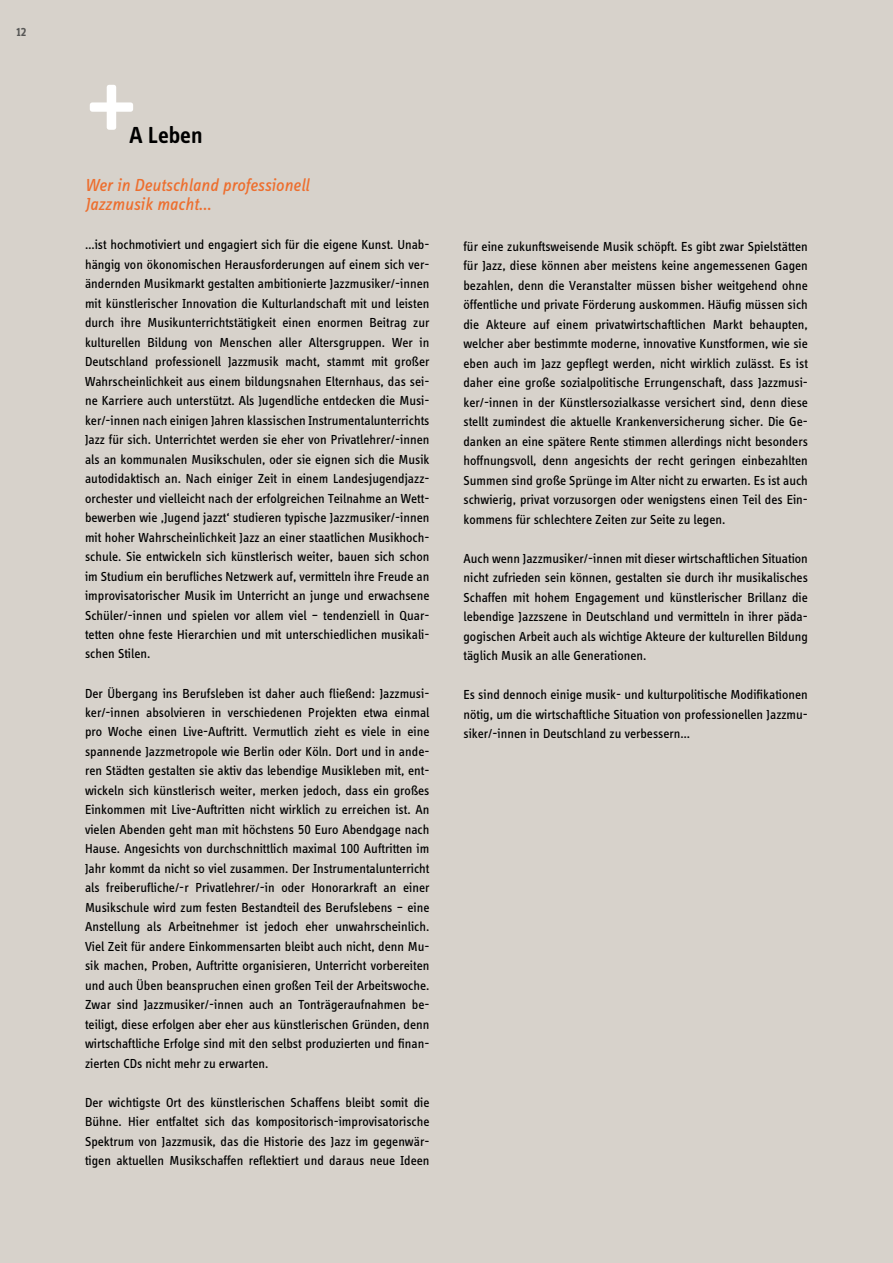
<style>
.page{position:relative;width:893px;height:1263px;background:#d7d2cb}
.page>*{position:absolute;margin:0;border:0;box-sizing:border-box;transform-origin:0 0}
.t1{font:103.2px "Info Disp Semibold Tf";color:#fff}
.t2{font:24px "Info Disp Semibold Tf";color:#000}
.t3{font:italic 18px/19.5px "Info Disp Book Tf";color:#ed6e2e}
.t4{font:13.5px/19.5px "Info Disp Book Tf";color:#000;text-align:justify}
.t5{font:700 12px "Info Disp";color:#575756}
</style>
<div class="page">
<p class="t5" style="left:16px;top:25px;width:11px">12</p>
<h1 class="t1" style="left:85px;top:50px;width:54px">+</h1>
<h2 class="t2" style="left:130px;top:121px;width:75px">A Leben</h2>
<h3 class="t3" style="left:85px;top:175px;width:226px">Wer in Deutschland professionell<br>Jazzmusik macht…</h3>
<p class="t4" style="left:85px;top:235px;width:346px">…ist hochmotiviert und engagiert sich für die eigene Kunst. Unab&shy;hängig von ökonomischen Herausforderungen auf einem sich ver&shy;ändernden Musikmarkt gestalten ambitionierte Jazzmusiker/-innen mit künstlerischer Innovation die Kulturlandschaft mit und leisten durch ihre Musikunterrichtstätigkeit einen enormen Beitrag zur kulturellen Bildung von Menschen aller Altersgruppen. Wer in Deutschland professionell Jazzmusik macht, stammt mit großer Wahrscheinlichkeit aus einem bildungsnahen Elternhaus, das sei&shy;ne Karriere auch unterstützt. Als Jugendliche entdecken die Musi&shy;ker/-innen nach einigen Jahren klassischen Instrumentalunterrichts Jazz für sich. Unterrichtet werden sie eher von Privatlehrer/-innen als an kommunalen Musikschulen, oder sie eignen sich die Musik autodidaktisch an. Nach einiger Zeit in einem Landesjugendjazz&shy;orchester und vielleicht nach der erfolgreichen Teilnahme an Wett&shy;bewerben wie ‚Jugend jazzt‘ studieren typische Jazzmusiker/-innen mit hoher Wahrscheinlichkeit Jazz an einer staatlichen Musikhoch&shy;schule. Sie entwickeln sich künstlerisch weiter, bauen sich schon im Studium ein berufliches Netzwerk auf, vermitteln ihre Freude an improvisatorischer Musik im Unterricht an junge und erwachsene Schüler/-innen und spielen vor allem viel – tendenziell in Quar&shy;tetten ohne feste Hierarchien und mit unterschiedlichen musikali&shy;schen Stilen.</p>
<p class="t4" style="left:85px;top:683px;width:346px">Der Übergang ins Berufsleben ist daher auch fließend: Jazzmusi&shy;ker/-innen absolvieren in verschiedenen Projekten etwa einmal pro Woche einen Live-Auftritt. Vermutlich zieht es viele in eine spannende Jazzmetropole wie Berlin oder Köln. Dort und in ande&shy;ren Städten gestalten sie aktiv das lebendige Musikleben mit, ent&shy;wickeln sich künstlerisch weiter, merken jedoch, dass ein großes Einkommen mit Live-Auftritten nicht wirklich zu erreichen ist. An vielen Abenden geht man mit höchstens 50 Euro Abendgage nach Hause. Angesichts von durchschnittlich maximal 100 Auftritten im Jahr kommt da nicht so viel zusammen. Der Instrumentalunterricht als freiberufliche/-r Privatlehrer/-in oder Honorarkraft an einer Musikschule wird zum festen Bestandteil des Berufslebens – eine Anstellung als Arbeitnehmer ist jedoch eher unwahrscheinlich.<br>Viel Zeit für andere Einkommensarten bleibt auch nicht, denn Mu&shy;sik machen, Proben, Auftritte organisieren, Unterricht vorbereiten und auch Üben beanspruchen einen großen Teil der Arbeitswoche.<br>Zwar sind Jazzmusiker/-innen auch an Tonträgeraufnahmen be&shy;teiligt, diese erfolgen aber eher aus künstlerischen Gründen, denn wirtschaftliche Erfolge sind mit den selbst produzierten und finan&shy;zierten CDs nicht mehr zu erwarten.</p>
<p class="t4" style="left:85px;top:1093px;width:346px">Der wichtigste Ort des künstlerischen Schaffens bleibt somit die Bühne. Hier entfaltet sich das kompositorisch-improvisatorische Spektrum von Jazzmusik, das die Historie des Jazz im gegenwär&shy;tigen aktuellen Musikschaffen reflektiert und daraus neue Ideen</p>
<p class="t4" style="left:463px;top:237px;width:346px">für eine zukunftsweisende Musik schöpft. Es gibt zwar Spielstätten für Jazz, diese können aber meistens keine angemessenen Gagen bezahlen, denn die Veranstalter müssen bisher weitgehend ohne öffentliche und private Förderung auskommen. Häufig müssen sich die Akteure auf einem privatwirtschaftlichen Markt behaupten, welcher aber bestimmte moderne, innovative Kunstformen, wie sie eben auch im Jazz gepflegt werden, nicht wirklich zulässt. Es ist daher eine große sozialpolitische Errungenschaft, dass Jazzmusi&shy;ker/-innen in der Künstlersozialkasse versichert sind, denn diese stellt zumindest die aktuelle Krankenversicherung sicher. Die Ge&shy;danken an eine spätere Rente stimmen allerdings nicht besonders hoffnungsvoll, denn angesichts der recht geringen einbezahlten Summen sind große Sprünge im Alter nicht zu erwarten. Es ist auch schwierig, privat vorzusorgen oder wenigstens einen Teil des Ein&shy;kommens für schlechtere Zeiten zur Seite zu legen.</p>
<p class="t4" style="left:463px;top:549px;width:346px">Auch wenn Jazzmusiker/-innen mit dieser wirtschaftlichen Situation nicht zufrieden sein können, gestalten sie durch ihr musikalisches Schaffen mit hohem Engagement und künstlerischer Brillanz die lebendige Jazzszene in Deutschland und vermitteln in ihrer päda&shy;gogischen Arbeit auch als wichtige Akteure der kulturellen Bildung täglich Musik an alle Generationen.</p>
<p class="t4" style="left:463px;top:685px;width:346px">Es sind dennoch einige musik- und kulturpolitische Modifikationen nötig, um die wirtschaftliche Situation von professionellen Jazzmu&shy;siker/-innen in Deutschland zu verbessern…</p>
</div>
